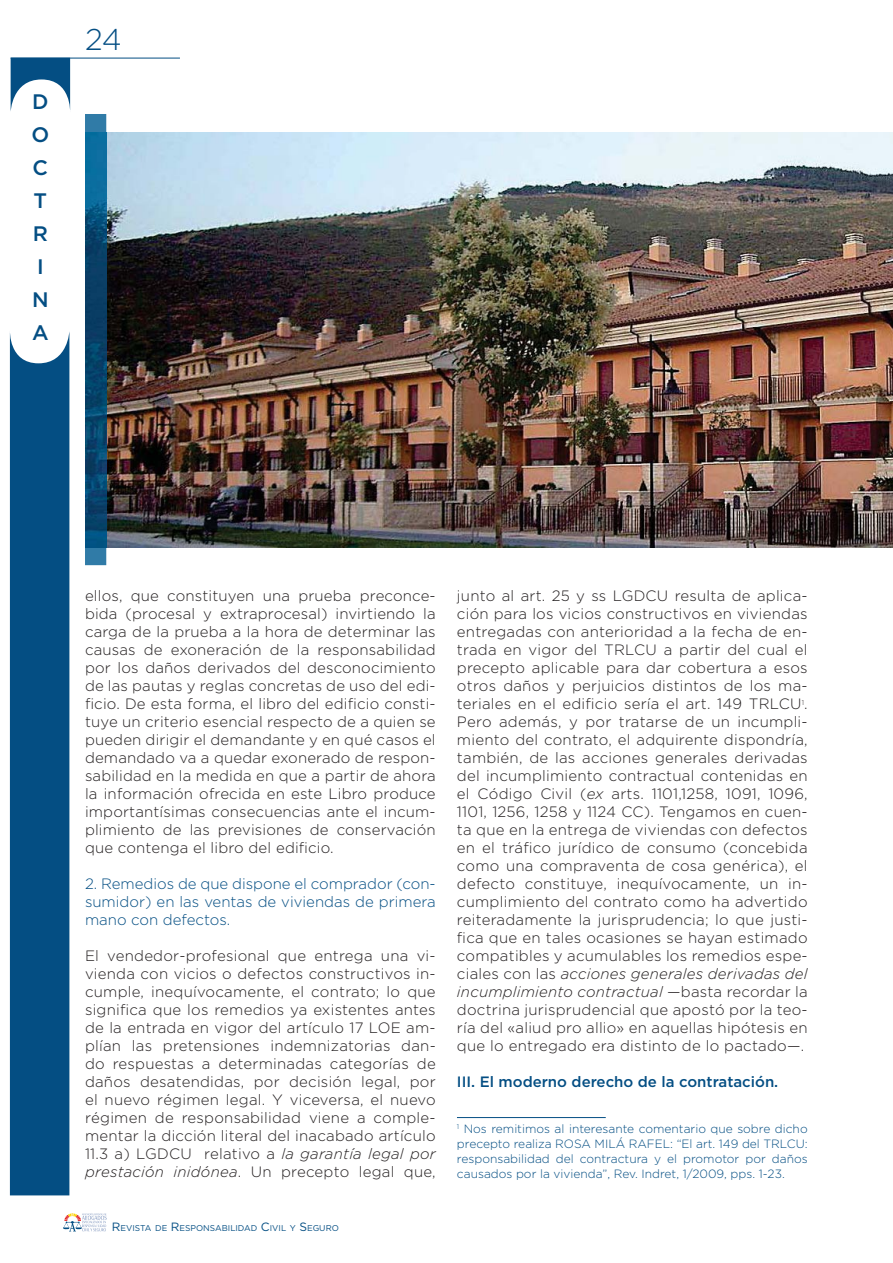
<style>
.page{position:relative;width:893px;height:1263px;background:#fff}
.page>*{position:absolute;margin:0;border:0;box-sizing:border-box;transform-origin:0 0}
.t1{font:300 30px "Gotham";color:#044e83}
.t2{font:500 21px/33px "Gotham";color:#044e83}
.t3{font:300 15px/18px "Gotham";letter-spacing:.015em;color:#231f20;text-align:justify}
.t4{font:300 15px/18px "Gotham";color:#044e83;text-align:justify}
.t5{font:500 15px "Gotham";color:#044e83}
.t6{font:300 12px/15px "Gotham";color:#044e83;text-align:justify}
.t7{font:8.4px "Gotham";color:#044e83}
.s1{font-style:italic}
.s2{font-size:12px}
</style>
<div class="page">
<hr style="left:11px;top:58px;width:169px;height:1px;background:#044e83">
<svg style="left:11px;top:58px;width:60px;height:52px"></svg>
<svg style="left:9px;top:333px;width:60px;height:862px;background:#38739c"></svg>
<svg style="left:63px;top:1213px;width:44px;height:18px"></svg>
<hr style="left:457px;top:1117px;width:149px;height:1px;background:#044e83">
<img style="left:106px;top:132px;width:787px;height:415px">
<svg style="left:85px;top:114px;width:21px;height:451px;background:#0a4f79"></svg>
<h2 class="t2" style="left:31px;top:87px;width:19px">D<br>O<br>C<br>T<br>R<br>I<br>N<br>A</h2>
<h1 class="t1" style="left:85px;top:28px;width:38px">24</h1>
<p class="t3" style="left:85px;top:588px;width:352px">ellos, que constituyen una prueba preconce&shy;bida (procesal y extraprocesal) invirtiendo la carga de la prueba a la hora de determinar las causas de exoneración de la responsabilidad por los daños derivados del desconocimiento de las pautas y reglas concretas de uso del edi&shy;ficio. De esta forma, el libro del edificio consti&shy;tuye un criterio esencial respecto de a quien se pueden dirigir el demandante y en qué casos el demandado va a quedar exonerado de respon&shy;sabilidad en la medida en que a partir de ahora la información ofrecida en este Libro produce importantísimas consecuencias ante el incum&shy;plimiento de las previsiones de conservación que contenga el libro del edificio.</p>
<p class="t4" style="left:85px;top:876px;width:352px">2. Remedios de que dispone el comprador (con&shy;sumidor) en las ventas de viviendas de primera mano con defectos.</p>
<p class="t3" style="left:85px;top:948px;width:352px">El vendedor-profesional que entrega una vi&shy;vienda con vicios o defectos constructivos in&shy;cumple, inequívocamente, el contrato; lo que significa que los remedios ya existentes antes de la entrada en vigor del artículo 17 LOE am&shy;plían las pretensiones indemnizatorias dan&shy;do respuestas a determinadas categorías de daños desatendidas, por decisión legal, por el nuevo régimen legal. Y viceversa, el nuevo régimen de responsabilidad viene a comple&shy;mentar la dicción literal del inacabado artículo 11.3 a) LGDCU relativo a <span class="s1">la garantía legal por prestación inidónea</span>. Un precepto legal que,</p>
<p class="t7" style="left:112px;top:1226px;width:228px"><span class="s2">R</span>EVISTA DE <span class="s2">R</span>ESPONSABILIDAD <span class="s2">C</span>IVIL Y <span class="s2">S</span>EGURO</p>
<p class="t3" style="left:457px;top:588px;width:352px">junto al art. 25 y ss LGDCU resulta de aplica&shy;ción para los vicios constructivos en viviendas entregadas con anterioridad a la fecha de en&shy;trada en vigor del TRLCU a partir del cual el precepto aplicable para dar cobertura a esos otros daños y perjuicios distintos de los ma&shy;teriales en el edificio sería el art. 149 TRLCU<sup>1</sup>.<br>Pero además, y por tratarse de un incumpli&shy;miento del contrato, el adquirente dispondría, también, de las acciones generales derivadas del incumplimiento contractual contenidas en el Código Civil (<span class="s1">ex</span> arts. 1101,1258, 1091, 1096, 1101, 1256, 1258 y 1124 CC). Tengamos en cuen&shy;ta que en la entrega de viviendas con defectos en el tráfico jurídico de consumo (concebida como una compraventa de cosa genérica), el defecto constituye, inequívocamente, un in&shy;cumplimiento del contrato como ha advertido reiteradamente la jurisprudencia; lo que justi&shy;fica que en tales ocasiones se hayan estimado compatibles y acumulables los remedios espe&shy;ciales con las <span class="s1">acciones generales derivadas del incumplimiento contractual</span> —basta recordar la doctrina jurisprudencial que apostó por la teo&shy;ría del «aliud pro allio» en aquellas hipótesis en que lo entregado era distinto de lo pactado—.</p>
<p class="t5" style="left:457px;top:1076px;width:323px">III. El moderno derecho de la contratación.</p>
<p class="t6" style="left:457px;top:1122px;width:352px"><sup>1</sup> Nos remitimos al interesante comentario que sobre dicho precepto realiza ROSA MILÁ RAFEL: “El art. 149 del TRLCU: responsabilidad del contractura y el promotor por daños causados por la vivienda”, Rev. Indret, 1/2009, pps. 1-23.</p>
</div>
